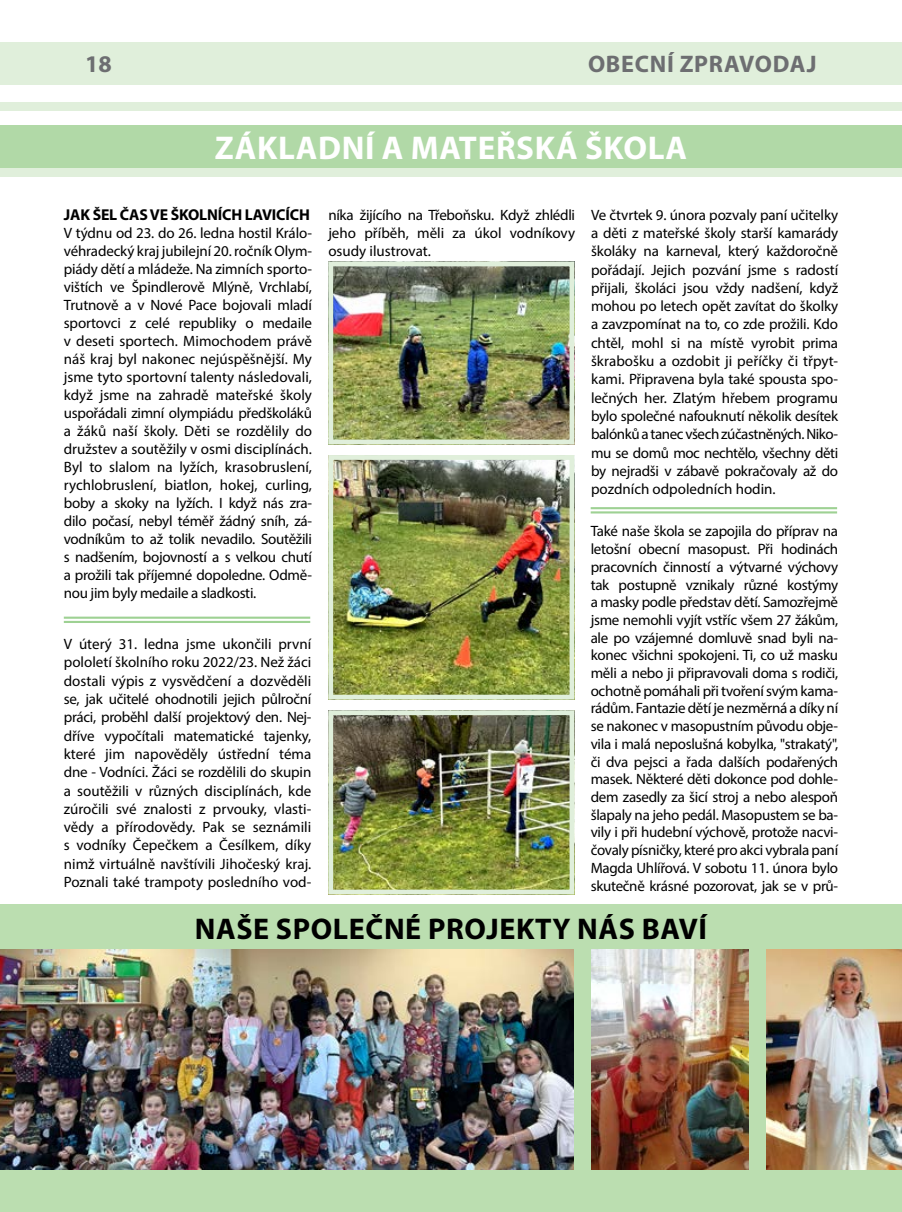
<style>
.page{position:relative;width:902px;height:1212px;background:#fff}
.page>*{position:absolute;margin:0;border:0;box-sizing:border-box;transform-origin:0 0}
.t1{font:700 33px "Myriad Pro";letter-spacing:.025em;color:#fff}
.t2{font:700 30px "Myriad Pro";letter-spacing:.02em;color:#000}
.t3{font:700 24px "Myriad Pro";letter-spacing:.03em;color:#6d6e71}
.t4{font:700 15.75px "Myriad Pro";letter-spacing:-.01em;color:#000}
.t5{font:15px/18.3px "Myriad Pro";letter-spacing:-.015em;color:#000;text-align:justify}
</style>
<div class="page">
<div style="left:0;top:43px;width:901px;height:42px;background:#e0efdb"></div>
<div style="left:0;top:125px;width:901px;height:43px;background:#b1d9a7"></div>
<div style="left:0;top:102px;width:901px;height:9px;background:#e0efdb"></div>
<div style="left:0;top:168px;width:901px;height:8px;background:#e0efdb"></div>
<img style="left:334px;top:267px;width:234px;height:171px">
<div style="left:328px;top:261px;width:246px;height:183px;border:5px solid #e0efdb"></div>
<img style="left:334px;top:461px;width:234px;height:232px">
<div style="left:328px;top:455px;width:246px;height:244px;border:5px solid #e0efdb"></div>
<img style="left:334px;top:716px;width:234px;height:172px">
<div style="left:328px;top:710px;width:246px;height:184px;border:5px solid #e0efdb"></div>
<div style="left:0;top:905px;width:901px;height:307px;background:#bbdeb0"></div>
<img style="left:0;top:950px;width:573px;height:219px">
<img style="left:766px;top:950px;width:135px;height:219px">
<img style="left:591px;top:950px;width:157px;height:219px">
<hr style="left:64px;top:617px;width:246px;height:2px;background:#9ed193">
<hr style="left:64px;top:621px;width:246px;height:2px;background:#9ed193">
<hr style="left:590px;top:507px;width:247px;height:2px;background:#9ed193">
<hr style="left:590px;top:511px;width:247px;height:2px;background:#9ed193">
<h3 class="t3" style="left:85px;top:48px;width:28px">18</h3>
<h3 class="t3" style="left:588px;top:48px;width:153px">OBECNÍ ZPRAVO</h3>
<h3 class="t3" style="left:772px;top:48px;width:31px">DAJ</h3>
<h1 class="t1" style="left:215px;top:126px;width:218px">ZÁKLADNÍ A MATE</h1>
<h1 class="t1" style="left:496px;top:126px;width:188px">ŘSKÁ ŠKO LA</h1>
<p class="t4" style="left:64px;top:205px;width:66px">JAK ŠEL ČAS</p>
<p class="t4" style="left:150px;top:205px;width:159px">VE ŠKOLNÍCH LAVICÍCH</p>
<p class="t5" style="left:64px;top:224px;width:250px">V týdnu od 23. do 26. ledna hostil Králo&shy;véhradecký kraj jubilejní 20. ročník Olym&shy;piády dětí a mládeže. Na zimních sporto&shy;vištích ve Špindlerově Mlýně, Vrchlabí, Trutnově a v Nové Pace bojovali mladí sportovci z celé republiky o medaile v deseti sportech. Mimochodem právě náš kraj byl nakonec nejúspěšnější. My jsme tyto sportovní talenty následovali, když jsme na zahradě mateřské školy uspořádali zimní olympiádu předškoláků a žáků naší školy. Děti se rozdělily do družstev a soutěžily v osmi disciplínách.<br>Byl to slalom na lyžích, krasobruslení, rychlobruslení, biatlon, hokej, curling, boby a skoky na lyžích. I když nás zra&shy;dilo počasí, nebyl téměř žádný sníh, zá&shy;vodníkům to až tolik nevadilo. Soutěžili s nadšením, bojovností a s velkou chutí a prožili tak příjemné dopoledne. Odmě&shy;nou jim byly medaile a sladkosti.</p>
<p class="t5" style="left:64px;top:635px;width:249px">V úterý 31. ledna jsme ukončili první pololetí školního roku 2022/23. Než žáci dostali výpis z vysvědčení a dozvěděli se, jak učitelé ohodnotili jejich půlroční práci, proběhl další projektový den. Nej&shy;dříve vypočítali matematické tajenky, které jim napověděly ústřední téma dne - Vodníci. Žáci se rozdělili do skupin a soutěžili v různých disciplínách, kde zúročili své znalosti z prvouky, vlasti&shy;vědy a přírodovědy. Pak se seznámili s vodníky Čepečkem a Česílkem, díky nimž virtuálně navštívili Jihočeský kraj.<br>Poznali také trampoty posledního vod-</p>
<p class="t5" style="left:328px;top:205px;width:248px">níka žijícího na Třeboňsku. Když zhlédli jeho příběh, měli za úkol vodníkovy osudy ilustrovat.</p>
<p class="t5" style="left:591px;top:205px;width:249px">Ve čtvrtek 9. února pozvaly paní učitelky a děti z mateřské školy starší kamarády školáky na karneval, který každoročně pořádají. Jejich pozvání jsme s radostí přijali, školáci jsou vždy nadšení, když mohou po letech opět zavítat do školky a zavzpomínat na to, co zde prožili. Kdo chtěl, mohl si na místě vyrobit prima škrabošku a ozdobit ji peříčky či třpyt&shy;kami. Připravena byla také spousta spo&shy;lečných her. Zlatým hřebem programu bylo společné nafouknutí několik desítek balónků a tanec všech zúčastněných. Niko&shy;mu se domů moc nechtělo, všechny děti by nejradši v zábavě pokračovaly až do pozdních odpoledních hodin.</p>
<p class="t5" style="left:590px;top:522px;width:249px;line-height:17.7px">Také naše škola se zapojila do příprav na letošní obecní masopust. Při hodinách pracovních činností a výtvarné výchovy tak postupně vznikaly různé kostýmy a masky podle představ dětí. Samozřejmě jsme nemohli vyjít vstříc všem 27 žákům, ale po vzájemné domluvě snad byli na&shy;konec všichni spokojeni. Ti, co už masku měli a nebo ji připravovali doma s rodiči, ochotně pomáhali při tvoření svým kama&shy;rádům. Fantazie dětí je nezměrná a díky ní se nakonec v masopustním původu obje&shy;vila i malá neposlušná kobylka, "strakatý", či dva pejsci a řada dalších podařených masek. Některé děti dokonce pod dohle&shy;dem zasedly za šicí stroj a nebo alespoň šlapaly na jeho pedál. Masopustem se ba&shy;vily i při hudební výchově, protože nacvi&shy;čovaly písničky, které pro akci vybrala paní Magda Uhlířová. V sobotu 11. února bylo skutečně krásné pozorovat, jak se v prů-</p>
<h2 class="t2" style="left:195px;top:909px;width:101px">NAŠE SPO</h2>
<h2 class="t2" style="left:333px;top:909px;width:150px">LEČNÉ PROJEKT</h2>
<h2 class="t2" style="left:552px;top:909px;width:156px">Y NÁS BAVÍ</h2>
</div>
